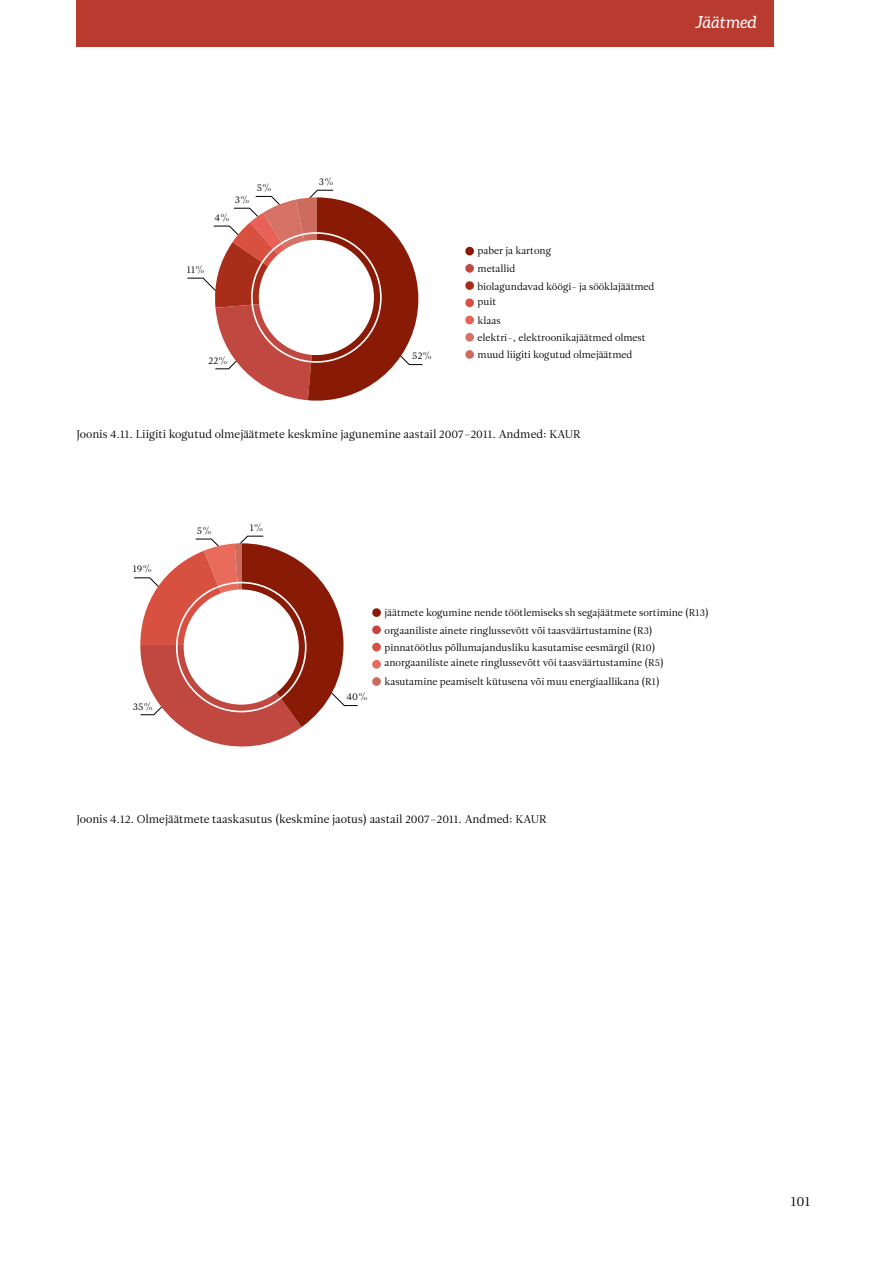
<style>
.page{position:relative;width:893px;height:1263px;background:#fff}
.page>*{position:absolute;margin:0;border:0;box-sizing:border-box;transform-origin:0 0}
.t1{font:italic 16.5px "Aleo";letter-spacing:.01em;color:#fff}
.t2{font:13.5px "Leitura Roman 1";color:#000}
.t3{font:11.25px "Leitura Roman 1";color:#000}
.t4{font:9.9px/17.7px "Leitura Roman 1";color:#000}
</style>
<div class="page">
<div style="left:77px;top:0;width:697px;height:47px;background:#b93a2f"></div>
<svg style="left:187px;top:190px;width:236px;height:211px"></svg>
<div style="left:465px;top:247px;width:9px;height:8px;background:#891a06;border-radius:50%"></div>
<div style="left:465px;top:281px;width:9px;height:9px;background:#a82e19;border-radius:50%"></div>
<div style="left:465px;top:298px;width:9px;height:9px;background:#d85140;border-radius:50%"></div>
<div style="left:465px;top:316px;width:9px;height:8px;background:#e76158;border-radius:50%"></div>
<div style="left:465px;top:333px;width:9px;height:9px;background:#d67165;border-radius:50%"></div>
<div style="left:465px;top:350px;width:9px;height:9px;background:#cc6b5e;border-radius:50%"></div>
<div style="left:465px;top:264px;width:9px;height:9px;background:#c14841;border-radius:50%"></div>
<div style="left:259px;top:240px;width:115px;height:115px;background:#fff;border-radius:50%"></div>
<svg style="left:134px;top:536px;width:224px;height:211px"></svg>
<div style="left:372px;top:608px;width:9px;height:9px;background:#891a06;border-radius:50%"></div>
<div style="left:372px;top:643px;width:9px;height:8px;background:#d85140;border-radius:50%"></div>
<div style="left:372px;top:660px;width:9px;height:9px;background:#e96b5c;border-radius:50%"></div>
<div style="left:372px;top:677px;width:9px;height:9px;background:#cc6b5e;border-radius:50%"></div>
<div style="left:372px;top:625px;width:9px;height:9px;background:#c14841;border-radius:50%"></div>
<div style="left:184px;top:589px;width:115px;height:116px;background:#fff;border-radius:50%"></div>
<h1 class="t1" style="left:695px;top:13px;width:63px">Jäätmed</h1>
<p class="t4" style="left:235px;top:191px;width:16px">3%</p>
<p class="t4" style="left:215px;top:208px;width:17px">4%</p>
<p class="t4" style="left:257px;top:179px;width:16px">5%</p>
<p class="t4" style="left:187px;top:260px;width:20px">11%</p>
<p class="t4" style="left:208px;top:352px;width:21px">22%</p>
<p class="t4" style="left:319px;top:173px;width:16px">3%</p>
<p class="t4" style="left:412px;top:347px;width:22px">52%</p>
<p class="t4" style="left:478px;top:242px;width:179px">paber ja kartong<br>metallid<br>biolagundavad köögi- ja sööklajäätmed</p>
<p class="t4" style="left:478px;top:292px;width:25px;line-height:19px">puit klaas</p>
<p class="t4" style="left:478px;top:329px;width:169px">elektri-, elektroonikajäätmed olmest muud liigiti kogutud olmejäätmed</p>
<p class="t3" style="left:77px;top:428px;width:506px">Joonis 4.11. Liigiti kogutud olmejäätmete keskmine jagunemine aastail 2007–2011. Andmed: KAUR</p>
<p class="t4" style="left:133px;top:560px;width:21px">19%</p>
<p class="t4" style="left:197px;top:521px;width:16px">5%</p>
<p class="t4" style="left:250px;top:518px;width:15px">1%</p>
<p class="t4" style="left:133px;top:697px;width:22px">35%</p>
<p class="t4" style="left:346px;top:688px;width:23px">40%</p>
<p class="t4" style="left:384px;top:604px;width:326px">jäätmete kogumine nende töötlemiseks sh segajäätmete sortimine (R13) orgaaniliste ainete ringlussevõtt või taasväärtustamine (R3) pinnatöötlus põllumajandusliku kasutamise eesmärgil (R10)</p>
<p class="t4" style="left:384px;top:653px;width:281px;line-height:19px">anorgaaniliste ainete ringlussevõtt või taasväärtustamine (R5) kasutamine peamiselt kütusena või muu energiaallikana (R1)</p>
<p class="t3" style="left:77px;top:812px;width:472px">Joonis 4.12. Olmejäätmete taaskasutus (keskmine jaotus) aastail 2007–2011. Andmed: KAUR</p>
<h2 class="t2" style="left:791px;top:1193px;width:21px">101</h2>
</div>
